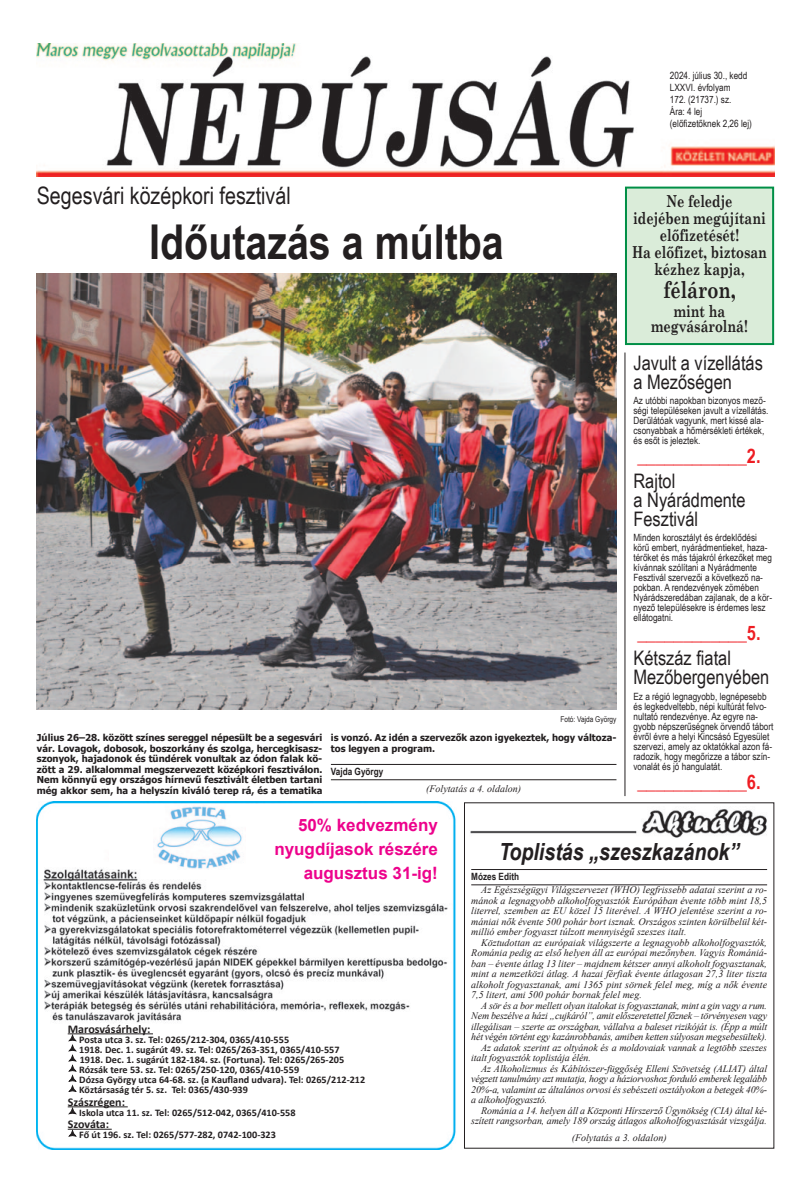
<style>
.page{position:relative;width:811px;height:1191px;background:#fff}
.page>*{position:absolute;margin:0;border:0;box-sizing:border-box;transform-origin:0 0}
.t1{font:700 48px "Arial Narrow";color:#231f20}
.t2{font:24px "Arial Narrow";color:#231f20}
.t3{font:italic 700 24px "Arial Narrow";color:#231f20}
.t4{font:700 23.3px "Century Schoolbook";color:#231f20;scale:.77 1}
.t5{font:20px/19px "Arial Narrow";color:#231f20}
.t6{font:700 20px "Arial Narrow";color:#ee1d23}
.t7{font:700 17px/23.6px "Arial";color:#ed028c;text-align:right}
.t8{font:700 16.5px/14.3px "Century Schoolbook";color:#231f20;text-align:center;scale:.77 1}
.t9{font:700 11.8px "Calibri";color:#231f20}
.t10{font:700 10.1px "Calibri";color:#231f20}
.t11{font:italic 10px/10.5px "Times New Roman";letter-spacing:-.01em;color:#231f20;text-align:justify}
.t12{font:10px/10px "Arial Narrow";color:#231f20}
.t13{font:700 10px "Arial Narrow";color:#231f20}
.t14{font:700 9.5px/10.5px "Tahoma";color:#231f20;text-align:justify}
.t15{font:8px "Arial Narrow";color:#231f20}
</style>
<div class="page">
<img style="left:37px;top:44px;width:737px;height:133px">
<hr style="left:625px;top:352px;width:1px;height:444px;background:#231f20">
<img style="left:37px;top:273px;width:579px;height:436px">
<div style="left:627px;top:189px;width:145px;height:154px;background:#daecd9"></div>
<div style="left:625px;top:187px;width:149px;height:158px;border:2px solid #008f46"></div>
<hr style="left:471px;top:869px;width:296px;height:1px;background:#231f20">
<hr style="left:471px;top:884px;width:296px;height:1px;background:#231f20">
<img style="left:470px;top:809px;width:297px;height:29px">
<hr style="left:331px;top:764px;width:285px;height:1px;background:#231f20">
<hr style="left:331px;top:779px;width:285px;height:1px;background:#231f20">
<img style="left:37px;top:802px;width:419px;height:347px">
<div style="left:68px;top:1023px;width:359px;height:118px;background:#fff"></div>
<hr style="left:68px;top:1033px;width:85px;height:1px;background:#231f20">
<hr style="left:68px;top:1106px;width:60px;height:1px;background:#231f20">
<hr style="left:68px;top:1128px;width:44px;height:1px;background:#231f20">
<div style="left:109px;top:804px;width:327px;height:65px;background:#fff"></div>
<img style="left:157px;top:806px;width:85px;height:63px">
<p class="t12" style="left:670px;top:70px;width:79px">2024. július 30., kedd</p>
<p class="t12" style="left:670px;top:82px;width:62px">LXXVI. évfolyam</p>
<p class="t12" style="left:670px;top:94px;width:63px">172. (21737.) sz.</p>
<p class="t12" style="left:670px;top:106px;width:34px">Ára: 4 lej</p>
<p class="t12" style="left:670px;top:118px;width:84px">(előfizetőknek 2,26 lej)</p>
<p class="t2" style="left:37px;top:182px;width:255px">Segesvári középkori fesztivál</p>
<p class="t1" style="left:149px;top:214px;width:356px">Időutazás a múltba</p>
<p class="t15" style="left:560px;top:714px;width:58px">Fotó: Vajda György</p>
<p class="t14" style="left:37px;top:732px;width:287px">Július 26–28. között színes sereggel népesült be a segesvári vár. Lovagok, dobosok, boszorkány és szolga, hercegkisasz&shy;szonyok, hajadonok és tündérek vonultak az ódon falak kö&shy;zött a 29. alkalommal megszervezett középkori fesztiválon.<br>Nem könnyű egy országos hírnevű fesztivált életben tartani még akkor sem, ha a helyszín kiváló terep rá, és a tematika</p>
<p class="t14" style="left:331px;top:732px;width:287px">is vonzó. Az idén a szervezők azon igyekeztek, hogy változa&shy;tos legyen a program.</p>
<p class="t13" style="left:331px;top:765px;width:54px">Vajda György</p>
<p class="t11" style="left:426px;top:783px;width:97px">(Folytatás a 4. oldalon)</p>
<p class="t8" style="left:666px;top:193px;width:87px">Ne feledje</p>
<p class="t8" style="left:633px;top:210px;width:174px">idejében megújítani</p>
<p class="t8" style="left:660px;top:227px;width:104px">előfizetését!</p>
<p class="t8" style="left:632px;top:245px;width:177px">Ha előfizet, biztosan</p>
<p class="t8" style="left:654px;top:262px;width:118px">kézhez kapja,</p>
<p class="t4" style="left:663px;top:275px;width:95px">féláron,</p>
<p class="t8" style="left:651px;top:304px;width:127px">mint ha megvásárolná!</p>
<p class="t5" style="left:633px;top:353px;width:131px">Javult a vízellátás a Mezőségen</p>
<p class="t12" style="left:633px;top:395px;width:136px">Az utóbbi napokban bizonyos mező&shy;ségi településeken javult a vízellátás.<br>Derűlátóak vagyunk, mert kissé ala&shy;csonyabbak a hőmérsékleti értékek, és esőt is jeleztek.</p>
<p class="t6" style="left:637px;top:444px;width:125px">____________2.</p>
<p class="t5" style="left:633px;top:471px;width:114px">Rajtol<br>a Nyárádmente<br>Fesztivál</p>
<p class="t12" style="left:633px;top:533px;width:140px">Minden korosztályt és érdeklődési körű embert, nyárádmentieket, haza&shy;térőket és más tájakról érkezőket meg kívánnak szólítani a Nyárádmente Fesztivál szervezői a következő na&shy;pokban. A rendezvények zömében Nyárádszeredában zajlanak, de a kör&shy;nyező településekre is érdemes lesz ellátogatni.</p>
<p class="t6" style="left:637px;top:621px;width:125px">____________5.</p>
<p class="t5" style="left:633px;top:648px;width:137px">Kétszáz fiatal<br>Mezőbergenyében</p>
<p class="t12" style="left:633px;top:691px;width:141px">Ez a régió legnagyobb, legnépesebb és legkedveltebb, népi kultúrát felvo&shy;nultató rendezvénye. Az egyre na&shy;gyobb népszerűségnek örvendő tábort évről évre a helyi Kincsásó Egyesület szervezi, amely az oktatókkal azon fá&shy;radozik, hogy megőrizze a tábor szín&shy;vonalát és jó hangulatát.</p>
<p class="t6" style="left:637px;top:770px;width:125px">____________6.</p>
<p class="t7" style="left:274px;top:813px;width:165px">50% kedvezmény nyugdíjasok részére augusztus 31-ig!</p>
<p class="t9" style="left:68px;top:1023px;width:84px">Marosvásárhely:</p>
<p class="t10" style="left:79px;top:1035px;width:211px">Posta utca 3. sz. Tel: 0265/212-304, 0365/410-555</p>
<p class="t10" style="left:79px;top:1045px;width:262px">1918. Dec. 1. sugárút 49. sz. Tel: 0265/263-351, 0365/410-557</p>
<p class="t10" style="left:80px;top:1055px;width:266px">1918. Dec. 1. sugárút 182-184. sz. (Fortuna). Tel: 0265/265-205</p>
<p class="t10" style="left:79px;top:1065px;width:221px">Rózsák tere 53. sz. Tel: 0265/250-120, 0365/410-559</p>
<p class="t10" style="left:79px;top:1075px;width:288px">Dózsa György utca 64-68. sz. (a Kaufland udvara). Tel: 0265/212-212</p>
<p class="t10" style="left:79px;top:1085px;width:170px">Köztársaság tér 5. sz. Tel: 0365/430-939</p>
<p class="t9" style="left:68px;top:1096px;width:59px">Szászrégen:</p>
<p class="t10" style="left:79px;top:1108px;width:218px">Iskola utca 11. sz. Tel: 0265/512-042, 0365/410-558</p>
<p class="t9" style="left:68px;top:1119px;width:43px">Szováta:</p>
<p class="t10" style="left:79px;top:1130px;width:198px">Fő út 196. sz. Tel: 0265/577-282, 0742-100-323</p>
<p class="t3" style="left:499px;top:837px;width:241px">Toplistás „szeszkazánok”</p>
<p class="t13" style="left:471px;top:870px;width:49px">Mózes Edith</p>
<p class="t11" style="left:471px;top:884px;width:297px;text-indent:10px">Az Egészségügyi Világszervezet (WHO) legfrissebb adatai szerint a ro&shy;mánok a legnagyobb alkoholfogyasztók Európában évente több mint 18,5 literrel, szemben az EU közel 15 literével. A WHO jelentése szerint a ro&shy;mániai nők évente 500 pohár bort isznak. Országos szinten körülbelül két&shy;millió ember fogyaszt túlzott mennyiségű szeszes italt.</p>
<p class="t11" style="left:471px;top:937px;width:297px;text-indent:10px">Köztudottan az európaiak világszerte a legnagyobb alkoholfogyasztók, Románia pedig az első helyen áll az európai mezőnyben. Vagyis Romániá&shy;ban – évente átlag 13 liter – majdnem kétszer annyi alkoholt fogyasztanak, mint a nemzetközi átlag. A hazai férfiak évente átlagosan 27,3 liter tiszta alkoholt fogyasztanak, ami 1365 pint sörnek felel meg, míg a nők évente 7,5 litert, ami 500 pohár bornak felel meg.</p>
<p class="t11" style="left:471px;top:1000px;width:297px;text-indent:10px">A sör és a bor mellett olyan italokat is fogyasztanak, mint a gin vagy a rum.<br>Nem beszélve a házi „cujkáról”, amit előszeretettel főznek – törvényesen vagy illegálisan – szerte az országban, vállalva a baleset rizikóját is. (Épp a múlt hét végén történt egy kazánrobbanás, amiben ketten súlyosan megsebesültek).</p>
<p class="t11" style="left:471px;top:1042px;width:297px;text-indent:10px">Az adatok szerint az oltyánok és a moldovaiak vannak a legtöbb szeszes italt fogyasztók toplistája élén.</p>
<p class="t11" style="left:471px;top:1063px;width:297px;text-indent:10px">Az Alkoholizmus és Kábítószer-függőség Elleni Szövetség (ALIAT) által végzett tanulmány azt mutatja, hogy a háziorvoshoz forduló emberek legalább 20%-a, valamint az általános orvosi és sebészeti osztályokon a betegek 40%- a alkoholfogyasztó.</p>
<p class="t11" style="left:471px;top:1105px;width:297px;text-align:right">Románia a 14. helyen áll a Központi Hírszerző Ügynökség (CIA) által ké&shy;szített rangsorban, amely 189 ország átlagos alkoholfogyasztását vizsgálja.</p>
<p class="t11" style="left:571px;top:1132px;width:96px">(Folytatás a 3. oldalon)</p>
</div>
